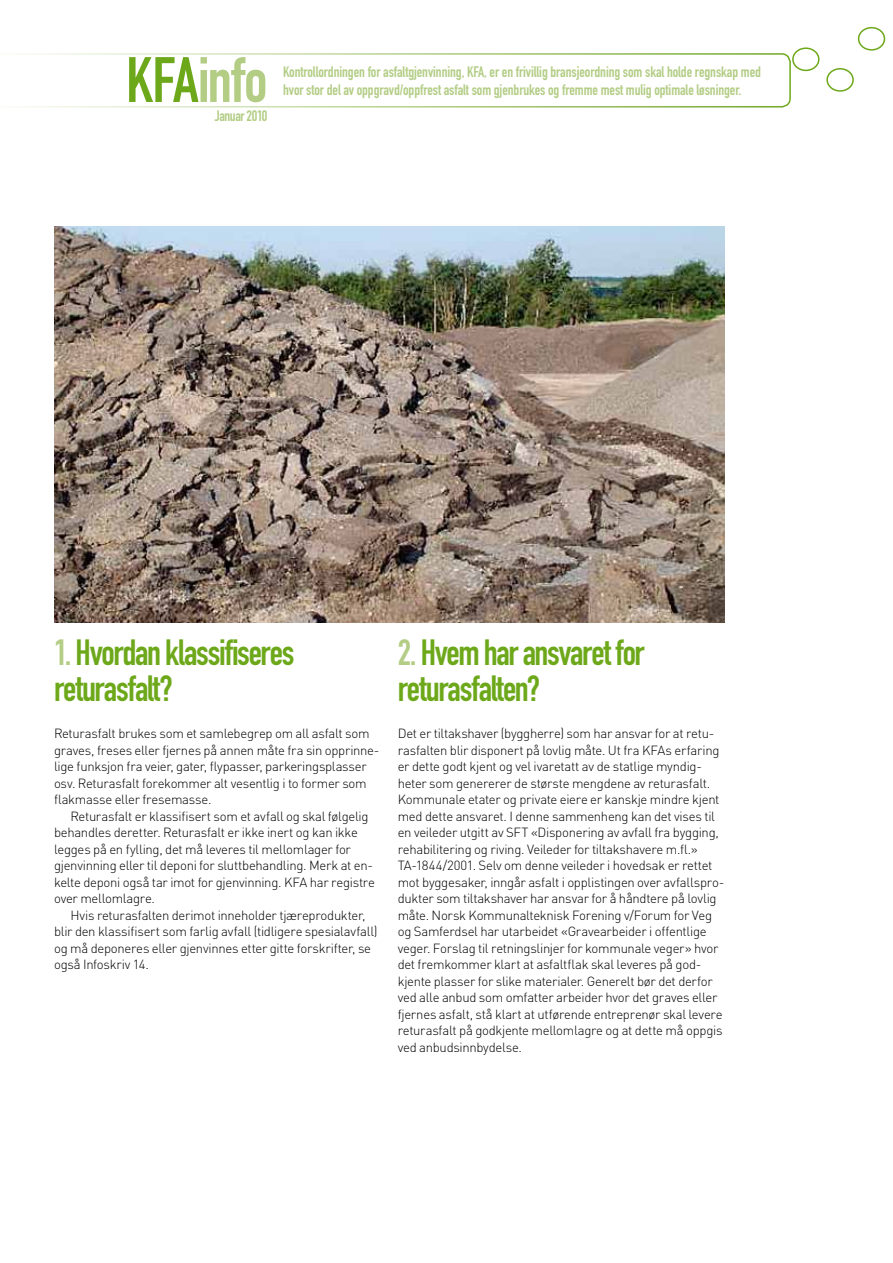
<style>
.page{position:relative;width:893px;height:1263px;background:#fff}
.page>*{position:absolute;margin:0;border:0;box-sizing:border-box;transform-origin:0 0}
.t1{font:63px "DIN Engschrift Std";letter-spacing:-.015em;color:#b3cd85}
.t2{font:36px/36px "DIN Engschrift Std";letter-spacing:-.03em;color:#6da81a}
.t3{font:15px/18px "DIN Engschrift Std";letter-spacing:-.005em;color:#b3cd85}
.t4{font:15px "DIN Engschrift Std";letter-spacing:-.025em;color:#b3cd85}
.t5{font:300 13.2px/16.5px "DINOT";letter-spacing:-.025em;color:#000}
.s1{color:#6da81a}
.s2{color:#b3cd85}
</style>
<div class="page">
<svg style="left:18px;top:53px;width:773px;height:55px"></svg>
<div style="left:826px;top:68px;width:28px;height:24px;border:2px solid #6da81a;border-radius:50%"></div>
<div style="left:792px;top:47px;width:27px;height:24px;border:2px solid #6da81a;border-radius:50%"></div>
<div style="left:858px;top:27px;width:27px;height:24px;border:2px solid #6da81a;border-radius:50%"></div>
<img style="left:54px;top:227px;width:670px;height:396px">
<h1 class="t1" style="left:126px;top:43px;width:143px"><span class="s1">KFA</span>info</h1>
<p class="t4" style="left:215px;top:107px;width:54px">Januar 2010</p>
<p class="t3" style="left:283px;top:62px;width:479px">Kontrollordningen for asfaltgjenvinning, KFA, er en frivillig bransjeordning som skal holde regnskap med hvor stor del av oppgravd/oppfrest asfalt som gjenbrukes og fremme mest mulig optimale løsninger.</p>
<h2 class="t2" style="left:54px;top:634px;width:242px"><span class="s2">1.</span> Hvordan klassifiseres returasfalt?</h2>
<p class="t5" style="left:54px;top:725px;width:327px">Returasfalt brukes som et samlebegrep om all asfalt som graves, freses eller fjernes på annen måte fra sin opprinne&shy;lige funksjon fra veier, gater, flypasser, parkeringsplasser osv. Returasfalt forekommer alt vesentlig i to former som flakmasse eller fresemasse.</p>
<p class="t5" style="left:54px;top:807px;width:323px;text-indent:16px">Returasfalt er klassifisert som et avfall og skal følgelig behandles deretter. Returasfalt er ikke inert og kan ikke legges på en fylling, det må leveres til mellomlager for gjenvinning eller til deponi for sluttbehandling. Merk at en&shy;kelte deponi også tar imot for gjenvinning. KFA har registre over mellomlagre.</p>
<p class="t5" style="left:54px;top:906px;width:325px;text-indent:16px">Hvis returasfalten derimot inneholder tjæreprodukter, blir den klassifisert som farlig avfall (tidligere spesialavfall) og må deponeres eller gjenvinnes etter gitte forskrifter, se også Infoskriv 14.</p>
<h2 class="t2" style="left:398px;top:634px;width:248px"><span class="s2">2.</span> Hvem har ansvaret for returasfalten?</h2>
<p class="t5" style="left:398px;top:725px;width:328px">Det er tiltakshaver (byggherre) som har ansvar for at retu&shy;rasfalten blir disponert på lovlig måte. Ut fra KFAs erfaring er dette godt kjent og vel ivaretatt av de statlige myndig&shy;heter som genererer de største mengdene av returasfalt.<br>Kommunale etater og private eiere er kanskje mindre kjent med dette ansvaret. I denne sammenheng kan det vises til en veileder utgitt av SFT «Disponering av avfall fra bygging, rehabilitering og riving. Veileder for tiltakshavere m.fl.» TA-1844/2001. Selv om denne veileder i hovedsak er rettet mot byggesaker, inngår asfalt i opplistingen over avfallspro&shy;dukter som tiltakshaver har ansvar for å håndtere på lovlig måte. Norsk Kommunalteknisk Forening v/Forum for Veg og Samferdsel har utarbeidet «Gravearbeider i offentlige veger. Forslag til retningslinjer for kommunale veger» hvor det fremkommer klart at asfaltflak skal leveres på god&shy;kjente plasser for slike materialer. Generelt bør det derfor ved alle anbud som omfatter arbeider hvor det graves eller fjernes asfalt, stå klart at utførende entreprenør skal levere returasfalt på godkjente mellomlagre og at dette må oppgis ved anbudsinnbydelse.</p>
</div>
